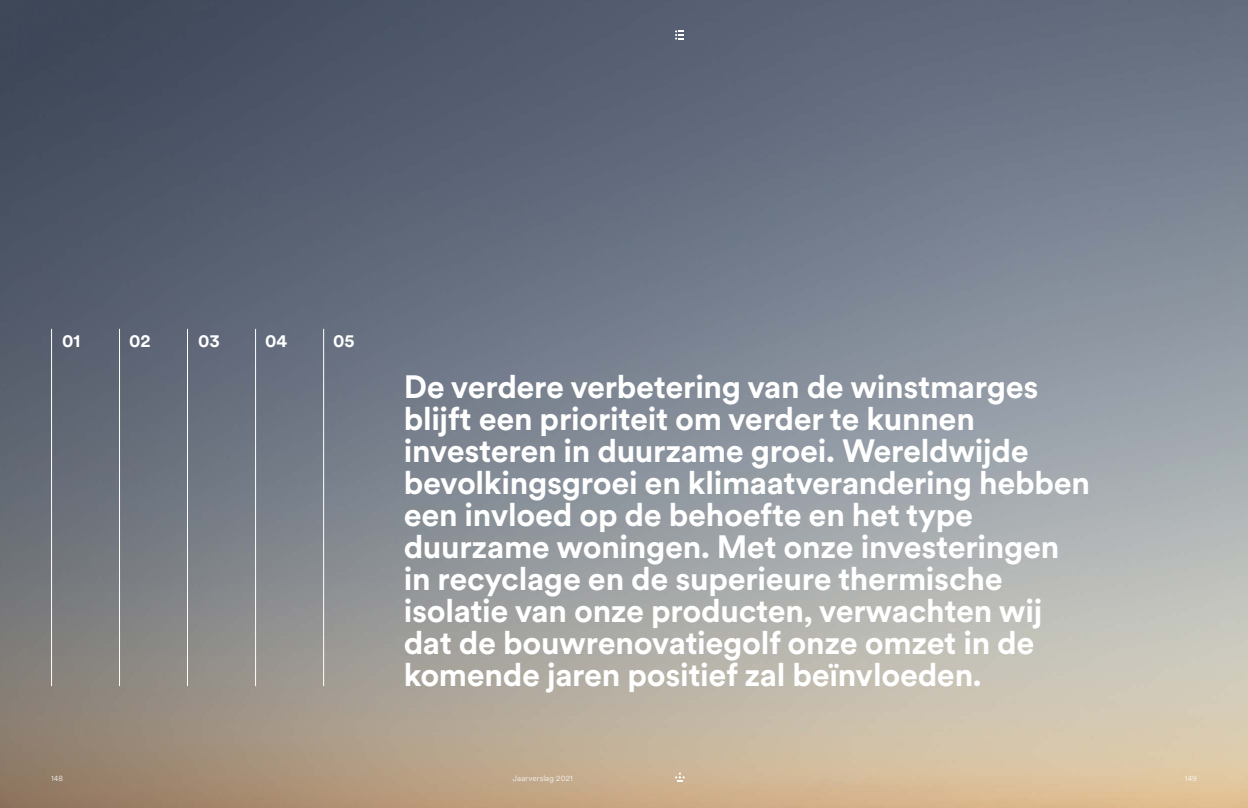
<style>
.page{position:relative;width:1248px;height:808px;background:#fff}
.page>*{position:absolute;margin:0;border:0;box-sizing:border-box;transform-origin:0 0}
.t1{font:700 32px/32px "Circular XX";letter-spacing:-.01em;color:#fff}
.t2{font:700 18px "Circular XX";color:#fff}
.t3{font:300 8px "Circular XX";letter-spacing:.02em;color:#fff}
</style>
<div class="page">
<img style="left:0;top:0;width:1247px;height:808px">
<hr style="left:51px;top:329px;width:1px;height:357px;background:#fff">
<hr style="left:119px;top:329px;width:1px;height:357px;background:#fff">
<hr style="left:187px;top:329px;width:1px;height:357px;background:#fff">
<hr style="left:255px;top:329px;width:1px;height:357px;background:#fff">
<hr style="left:323px;top:329px;width:1px;height:357px;background:#fff">
<svg style="left:675px;top:30px;width:8px;height:10px"></svg>
<svg style="left:675px;top:772px;width:9px;height:10px"></svg>
<p class="t2" style="left:62px;top:328px;width:20px">01</p>
<p class="t2" style="left:129px;top:328px;width:23px">02</p>
<p class="t2" style="left:198px;top:328px;width:23px">03</p>
<p class="t2" style="left:265px;top:328px;width:24px">04</p>
<p class="t2" style="left:333px;top:328px;width:23px">05</p>
<p class="t1" style="left:403px;top:369px;width:687px">De verdere verbetering van de winstmarges blijft een prioriteit om verder te kunnen investeren in duurzame groei. Wereldwijde bevolkingsgroei en klimaatverandering hebben een invloed op de behoefte en het type duurzame woningen. Met onze investeringen in recyclage en de superieure thermische isolatie van onze producten, verwachten wij dat de bouwrenovatiegolf onze omzet in de komende jaren positief zal beïnvloeden.</p>
<p class="t3" style="left:51px;top:773px;width:13px">148</p>
<p class="t3" style="left:512px;top:773px;width:62px">Jaarverslag 2021</p>
<p class="t3" style="left:1184px;top:773px;width:14px">149</p>
</div>
